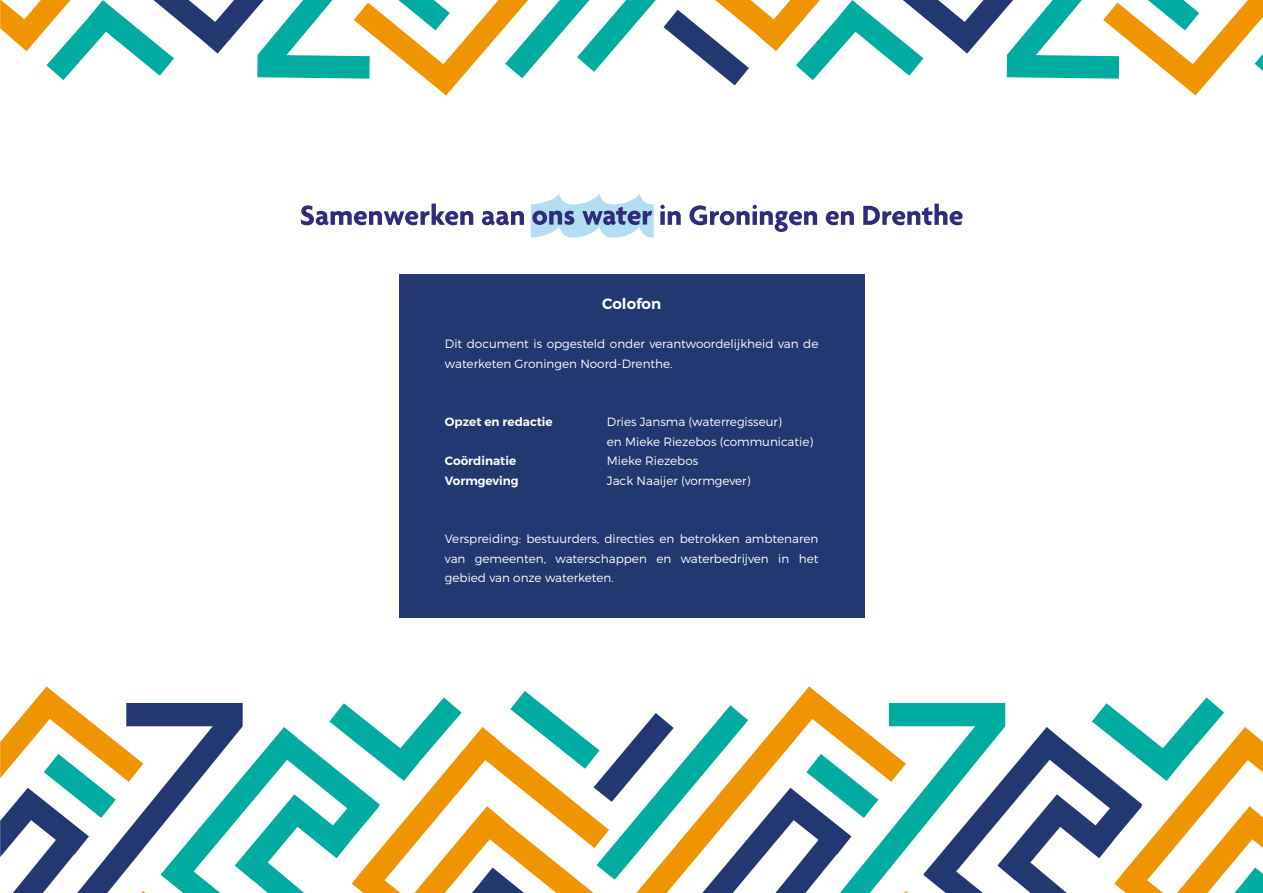
<style>
.page{position:relative;width:1263px;height:893px;background:#fff}
.page>*{position:absolute;margin:0;border:0;box-sizing:border-box;transform-origin:0 0}
.t1{font:600 15px "Montserrat";letter-spacing:-.005em;color:#fff}
.t2{font:300 12px/19.5px "Montserrat";color:#fff}
.t3{font:600 12px "Montserrat";color:#fff}
</style>
<div class="page">
<div style="left:399px;top:274px;width:465px;height:343px;background:#233771"></div>
<svg style="left:0;top:686px;width:1263px;height:207px"></svg>
<svg style="left:0;top:0;width:656px;height:96px"></svg>
<svg style="left:663px;top:0;width:600px;height:96px"></svg>
<svg style="left:301px;top:204px;width:172px;height:21px"></svg>
<svg style="left:482px;top:211px;width:42px;height:14px"></svg>
<svg style="left:660px;top:205px;width:21px;height:20px"></svg>
<svg style="left:689px;top:205px;width:128px;height:27px"></svg>
<svg style="left:826px;top:211px;width:28px;height:14px"></svg>
<svg style="left:863px;top:204px;width:99px;height:21px"></svg>
<svg style="left:531px;top:193px;width:123px;height:45px"></svg>
<p class="t1" style="left:602px;top:295px;width:60px">Colofon</p>
<p class="t2" style="left:445px;top:334px;width:375px">Dit document is opgesteld onder verantwoordelijkheid van de waterketen Groningen Noord-Drenthe.</p>
<p class="t3" style="left:445px;top:415px;width:109px">Opzet en redactie</p>
<p class="t2" style="left:607px;top:412px;width:208px">Dries Jansma (waterregisseur)<br>en Mieke Riezebos (communicatie)</p>
<p class="t3" style="left:445px;top:454px;width:73px">Coördinatie</p>
<p class="t2" style="left:607px;top:451px;width:93px">Mieke Riezebos</p>
<p class="t3" style="left:445px;top:473px;width:75px">Vormgeving</p>
<p class="t2" style="left:607px;top:471px;width:145px">Jack Naaijer (vormgever)</p>
<p class="t2" style="left:445px;top:529px;width:375px;text-align:justify">Verspreiding: bestuurders, directies en betrokken ambtenaren van gemeenten, waterschappen en waterbedrijven in het gebied van onze waterketen.</p>
</div>
